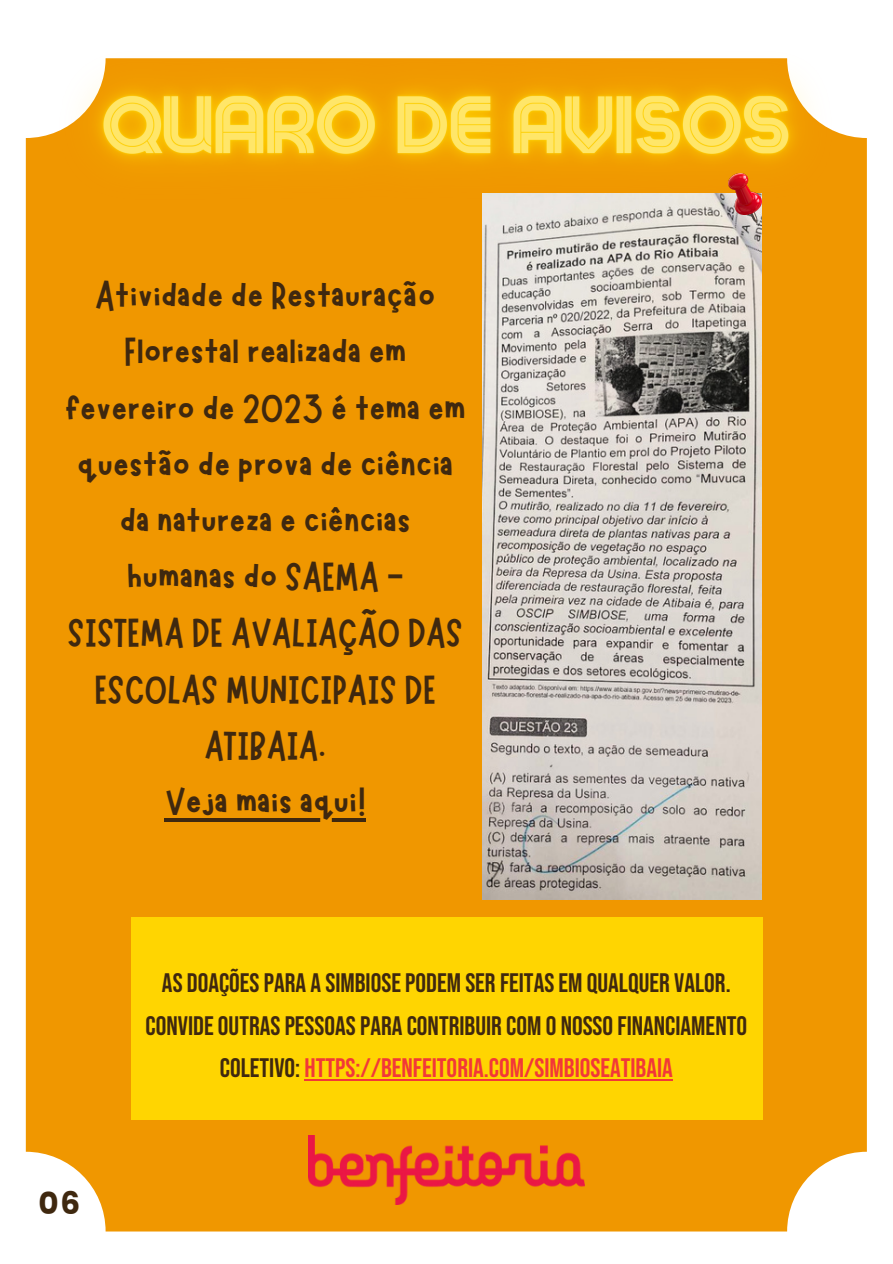
<style>
.page{position:relative;width:893px;height:1264px;background:#fff}
.page>*{position:absolute;margin:0;border:0;box-sizing:border-box;transform-origin:0 0}
.t1{font:40.5px/56.2px "Marykate";color:#3f280f;text-align:center}
.t2{font:31.05px "Poppins";color:#3f280f}
.t3{font:26.7px/42.3px "Bebas Neue";color:#3f280f;text-align:center}
.s1{color:#f23838}
</style>
<div class="page">
<div style="left:26px;top:58px;width:840px;height:1173px;background:#f09700;border-radius:80px"></div>
<img style="left:308px;top:1135px;width:276px;height:69px">
<img style="left:483px;top:253px;width:278px;height:646px">
<div style="left:131px;top:917px;width:631px;height:202px;background:#ffd501"></div>
<hr style="left:304px;top:1078px;width:368px;height:2px;background:#f23838">
<img style="left:25px;top:58px;width:842px;height:195px">
<hr style="left:165px;top:818px;width:201px;height:3px;background:#3f280f">
<p class="t1" style="left:65px;top:264px;width:402px">Atividade de Restauração<br>Florestal realizada em fevereiro de 2023 é tema em questão de prova de ciência da natureza e ciências humanas do SAEMA -</p>
<p class="t1" style="left:68px;top:601px;width:397px">SISTEMA DE AVALIAÇÃO DAS<br>ESCOLAS MUNICIPAIS DE<br>ATIBAIA.</p>
<p class="t1" style="left:165px;top:769px;width:202px">Veja mais aqui!</p>
<p class="t2" style="left:39px;top:1185px;width:43px">06</p>
<p class="t3" style="left:146px;top:963px;width:603px">AS DOAÇÕES PARA A SIMBIOSE PODEM SER FEITAS EM QUALQUER VALOR.<br>CONVIDE OUTRAS PESSOAS PARA CONTRIBUIR COM O NOSSO FINANCIAMENTO<br>COLETIVO: <span class="s1">HTTPS://BENFEITORIA.COM/SIMBIOSEATIBAIA</span></p>
</div>
